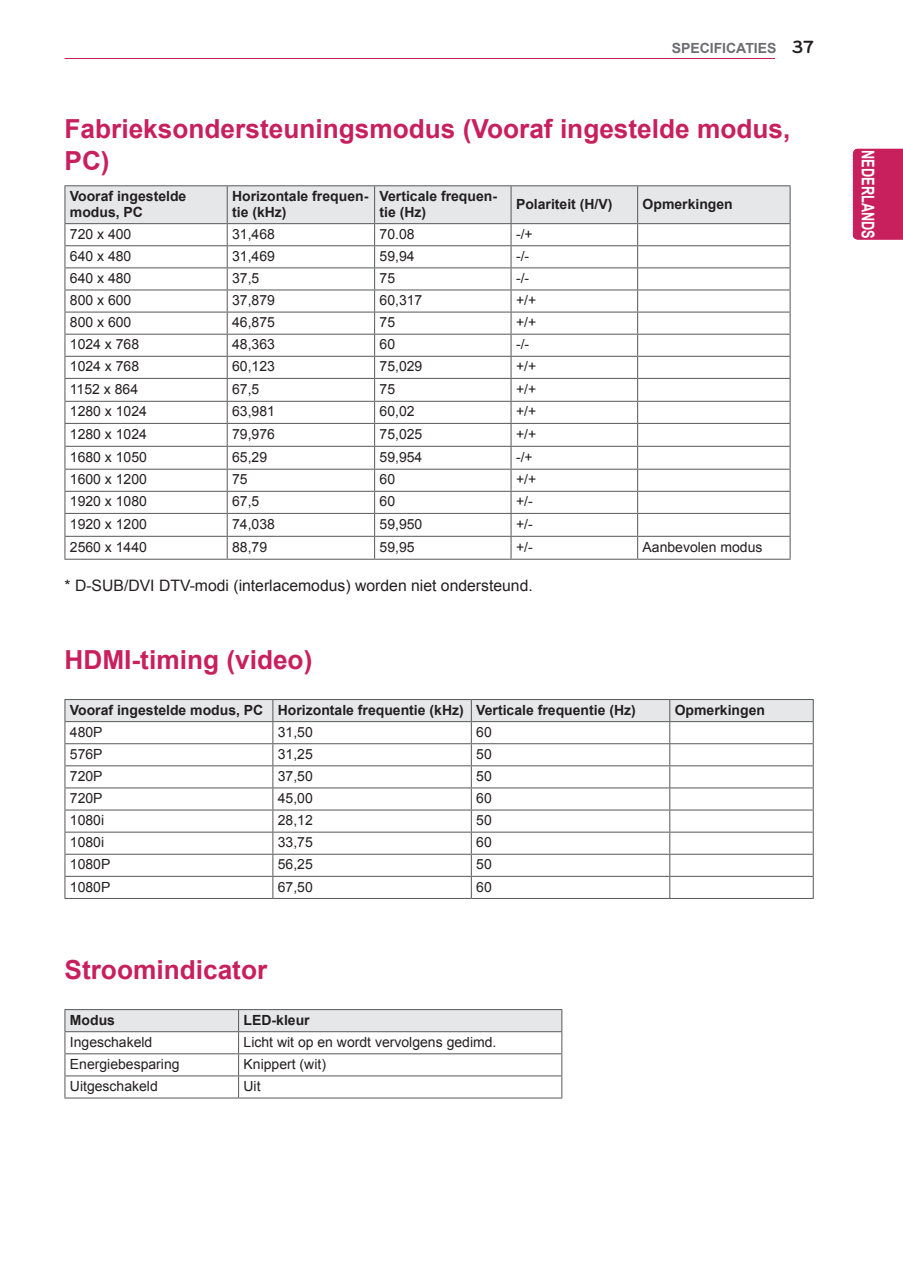
<style>
.page{position:relative;width:903px;height:1275px;background:#fff}
.page>*{position:absolute;margin:0;border:0;box-sizing:border-box;transform-origin:0 0}
.Title-1{font:700 26.25px/31.5px "Arial";color:#c8205d}
.t1{font:21px "Bryant LG";color:#fff}
.t2{font:700 18.38px "Bryant LG";color:#231f20}
.t3{font:700 17.5px "Arial";color:#fff;scale:.73 1}
.Body{font:15.75px "Arial";color:#231f20}
.Body-2{font:14px "Arial";color:#231f20}
.Body-3{font:700 14px/15.8px "Arial";color:#231f20}
.t4{font:700 14px "Arial";color:#6c6d70}
</style>
<div class="page">
<hr style="left:64px;top:58px;width:711px;height:1px;background:#c8205d">
<div style="left:853px;top:149px;width:50px;height:91px;background:#c8205d"></div>
<hr style="left:64px;top:185px;width:163px;height:1px;background:#57585a">
<hr style="left:227px;top:185px;width:148px;height:1px;background:#57585a">
<hr style="left:375px;top:185px;width:136px;height:1px;background:#57585a">
<hr style="left:511px;top:185px;width:127px;height:1px;background:#57585a">
<hr style="left:638px;top:185px;width:152px;height:1px;background:#57585a">
<svg style="left:64px;top:186px;width:727px;height:373px"></svg>
<hr style="left:64px;top:491px;width:163px;height:1px;background:#57585a">
<hr style="left:64px;top:513px;width:163px;height:1px;background:#57585a">
<hr style="left:64px;top:536px;width:163px;height:1px;background:#57585a">
<hr style="left:227px;top:491px;width:148px;height:1px;background:#57585a">
<hr style="left:227px;top:513px;width:148px;height:1px;background:#57585a">
<hr style="left:227px;top:536px;width:148px;height:1px;background:#57585a">
<hr style="left:375px;top:491px;width:136px;height:1px;background:#57585a">
<hr style="left:375px;top:513px;width:136px;height:1px;background:#57585a">
<hr style="left:375px;top:536px;width:136px;height:1px;background:#57585a">
<hr style="left:511px;top:401px;width:127px;height:1px;background:#57585a">
<hr style="left:511px;top:423px;width:127px;height:1px;background:#57585a">
<hr style="left:511px;top:446px;width:127px;height:1px;background:#57585a">
<hr style="left:511px;top:469px;width:127px;height:1px;background:#57585a">
<hr style="left:511px;top:491px;width:127px;height:1px;background:#57585a">
<hr style="left:511px;top:513px;width:127px;height:1px;background:#57585a">
<hr style="left:511px;top:536px;width:127px;height:1px;background:#57585a">
<hr style="left:638px;top:401px;width:152px;height:1px;background:#57585a">
<hr style="left:638px;top:423px;width:152px;height:1px;background:#57585a">
<hr style="left:638px;top:446px;width:152px;height:1px;background:#57585a">
<hr style="left:638px;top:469px;width:152px;height:1px;background:#57585a">
<hr style="left:638px;top:491px;width:152px;height:1px;background:#57585a">
<hr style="left:638px;top:513px;width:152px;height:1px;background:#57585a">
<hr style="left:638px;top:536px;width:152px;height:1px;background:#57585a">
<hr style="left:64px;top:559px;width:163px;height:1px;background:#57585a">
<hr style="left:227px;top:559px;width:148px;height:1px;background:#57585a">
<hr style="left:375px;top:559px;width:136px;height:1px;background:#57585a">
<hr style="left:511px;top:559px;width:127px;height:1px;background:#57585a">
<hr style="left:638px;top:559px;width:152px;height:1px;background:#57585a">
<svg style="left:64px;top:699px;width:750px;height:199px"></svg>
<hr style="left:64px;top:898px;width:209px;height:1px;background:#57585a">
<hr style="left:273px;top:898px;width:198px;height:1px;background:#57585a">
<hr style="left:471px;top:898px;width:199px;height:1px;background:#57585a">
<hr style="left:670px;top:898px;width:144px;height:1px;background:#57585a">
<hr style="left:64px;top:1009px;width:175px;height:1px;background:#57585a">
<hr style="left:239px;top:1009px;width:323px;height:1px;background:#57585a">
<svg style="left:64px;top:1010px;width:498px;height:87px"></svg>
<hr style="left:64px;top:1097px;width:175px;height:1px;background:#57585a">
<hr style="left:239px;top:1097px;width:323px;height:1px;background:#57585a">
<p class="t4" style="left:672px;top:39px;width:106px">SPECIFICATIES</p>
<h3 class="t2" style="left:792px;top:36px;width:23px">37</h3>
<p class="Title-1" style="left:64px;top:114px;width:727px">Fabrieksondersteuningsmodus (Vooraf ingestelde modus,<br>PC)</p>
<p class="Body-3" style="left:70px;top:189px;width:118px">Vooraf ingestelde modus, PC</p>
<p class="Body-3" style="left:232px;top:189px;width:138px">Horizontale frequen&shy;tie (kHz)</p>
<p class="Body-3" style="left:380px;top:189px;width:119px">Verticale frequen&shy;tie (Hz)</p>
<p class="Body-3" style="left:516px;top:197px;width:98px">Polariteit (H/V)</p>
<p class="Body-3" style="left:642px;top:197px;width:92px">Opmerkingen</p>
<p class="Body-2" style="left:70px;top:225px;width:63px">720 x 400</p>
<p class="Body-2" style="left:232px;top:225px;width:44px">31,468</p>
<p class="Body-2" style="left:380px;top:225px;width:37px">70.08</p>
<p class="Body-2" style="left:516px;top:225px;width:18px">-/+</p>
<p class="Body-2" style="left:70px;top:247px;width:63px">640 x 480</p>
<p class="Body-2" style="left:232px;top:247px;width:44px">31,469</p>
<p class="Body-2" style="left:380px;top:247px;width:37px">59,94</p>
<p class="Body-2" style="left:516px;top:247px;width:15px">-/-</p>
<p class="Body-2" style="left:70px;top:269px;width:63px">640 x 480</p>
<p class="Body-2" style="left:232px;top:269px;width:29px">37,5</p>
<p class="Body-2" style="left:380px;top:269px;width:17px">75</p>
<p class="Body-2" style="left:516px;top:269px;width:15px">-/-</p>
<p class="Body-2" style="left:70px;top:291px;width:63px">800 x 600</p>
<p class="Body-2" style="left:232px;top:291px;width:44px">37,879</p>
<p class="Body-2" style="left:380px;top:291px;width:44px">60,317</p>
<p class="Body-2" style="left:516px;top:291px;width:22px">+/+</p>
<p class="Body-2" style="left:70px;top:313px;width:63px">800 x 600</p>
<p class="Body-2" style="left:232px;top:313px;width:44px">46,875</p>
<p class="Body-2" style="left:380px;top:313px;width:17px">75</p>
<p class="Body-2" style="left:516px;top:313px;width:22px">+/+</p>
<p class="Body-2" style="left:70px;top:335px;width:71px">1024 x 768</p>
<p class="Body-2" style="left:232px;top:335px;width:44px">48,363</p>
<p class="Body-2" style="left:380px;top:335px;width:17px">60</p>
<p class="Body-2" style="left:516px;top:335px;width:15px">-/-</p>
<p class="Body-2" style="left:70px;top:357px;width:71px">1024 x 768</p>
<p class="Body-2" style="left:232px;top:357px;width:44px">60,123</p>
<p class="Body-2" style="left:380px;top:357px;width:44px">75,029</p>
<p class="Body-2" style="left:516px;top:357px;width:22px">+/+</p>
<p class="Body-2" style="left:70px;top:380px;width:70px">1152 x 864</p>
<p class="Body-2" style="left:232px;top:380px;width:29px">67,5</p>
<p class="Body-2" style="left:380px;top:380px;width:17px">75</p>
<p class="Body-2" style="left:516px;top:380px;width:22px">+/+</p>
<p class="Body-2" style="left:70px;top:402px;width:79px">1280 x 1024</p>
<p class="Body-2" style="left:232px;top:402px;width:44px">63,981</p>
<p class="Body-2" style="left:380px;top:402px;width:37px">60,02</p>
<p class="Body-2" style="left:516px;top:402px;width:22px">+/+</p>
<p class="Body-2" style="left:70px;top:425px;width:79px">1280 x 1024</p>
<p class="Body-2" style="left:232px;top:425px;width:44px">79,976</p>
<p class="Body-2" style="left:380px;top:425px;width:44px">75,025</p>
<p class="Body-2" style="left:516px;top:425px;width:22px">+/+</p>
<p class="Body-2" style="left:70px;top:448px;width:79px">1680 x 1050</p>
<p class="Body-2" style="left:232px;top:448px;width:37px">65,29</p>
<p class="Body-2" style="left:380px;top:448px;width:44px">59,954</p>
<p class="Body-2" style="left:516px;top:448px;width:18px">-/+</p>
<p class="Body-2" style="left:70px;top:470px;width:79px">1600 x 1200</p>
<p class="Body-2" style="left:232px;top:470px;width:17px">75</p>
<p class="Body-2" style="left:380px;top:470px;width:17px">60</p>
<p class="Body-2" style="left:516px;top:470px;width:22px">+/+</p>
<p class="Body-2" style="left:70px;top:492px;width:79px">1920 x 1080</p>
<p class="Body-2" style="left:232px;top:492px;width:29px">67,5</p>
<p class="Body-2" style="left:380px;top:492px;width:17px">60</p>
<p class="Body-2" style="left:516px;top:492px;width:18px">+/-</p>
<p class="Body-2" style="left:70px;top:515px;width:79px">1920 x 1200</p>
<p class="Body-2" style="left:232px;top:515px;width:44px">74,038</p>
<p class="Body-2" style="left:380px;top:515px;width:44px">59,950</p>
<p class="Body-2" style="left:516px;top:515px;width:18px">+/-</p>
<p class="Body-2" style="left:70px;top:538px;width:79px">2560 x 1440</p>
<p class="Body-2" style="left:232px;top:538px;width:37px">88,79</p>
<p class="Body-2" style="left:380px;top:538px;width:37px">59,95</p>
<p class="Body-2" style="left:516px;top:538px;width:18px">+/-</p>
<p class="Body-2" style="left:642px;top:538px;width:121px">Aanbevolen modus</p>
<p class="Body" style="left:64px;top:575px;width:470px">* D-SUB/DVI DTV-modi (interlacemodus) worden niet ondersteund.</p>
<p class="Title-1" style="left:64px;top:644px;width:249px">HDMI-timing (video)</p>
<p class="Body-3" style="left:70px;top:702px;width:195px">Vooraf ingestelde modus, PC</p>
<p class="Body-3" style="left:278px;top:702px;width:187px">Horizontale frequentie (kHz)</p>
<p class="Body-3" style="left:476px;top:702px;width:161px">Verticale frequentie (Hz)</p>
<p class="Body-3" style="left:675px;top:702px;width:92px">Opmerkingen</p>
<p class="Body-2" style="left:70px;top:723px;width:34px">480P</p>
<p class="Body-2" style="left:278px;top:723px;width:37px">31,50</p>
<p class="Body-2" style="left:476px;top:723px;width:17px">60</p>
<p class="Body-2" style="left:70px;top:745px;width:34px">576P</p>
<p class="Body-2" style="left:278px;top:745px;width:37px">31,25</p>
<p class="Body-2" style="left:476px;top:745px;width:17px">50</p>
<p class="Body-2" style="left:70px;top:767px;width:34px">720P</p>
<p class="Body-2" style="left:278px;top:767px;width:37px">37,50</p>
<p class="Body-2" style="left:476px;top:767px;width:17px">50</p>
<p class="Body-2" style="left:70px;top:789px;width:34px">720P</p>
<p class="Body-2" style="left:278px;top:789px;width:37px">45,00</p>
<p class="Body-2" style="left:476px;top:789px;width:17px">60</p>
<p class="Body-2" style="left:70px;top:811px;width:36px">1080i</p>
<p class="Body-2" style="left:278px;top:811px;width:37px">28,12</p>
<p class="Body-2" style="left:476px;top:811px;width:17px">50</p>
<p class="Body-2" style="left:70px;top:833px;width:36px">1080i</p>
<p class="Body-2" style="left:278px;top:833px;width:37px">33,75</p>
<p class="Body-2" style="left:476px;top:833px;width:17px">60</p>
<p class="Body-2" style="left:70px;top:855px;width:42px">1080P</p>
<p class="Body-2" style="left:278px;top:855px;width:37px">56,25</p>
<p class="Body-2" style="left:476px;top:855px;width:17px">50</p>
<p class="Body-2" style="left:70px;top:877px;width:42px">1080P</p>
<p class="Body-2" style="left:278px;top:877px;width:37px">67,50</p>
<p class="Body-2" style="left:476px;top:877px;width:17px">60</p>
<p class="Title-1" style="left:64px;top:954px;width:204px">Stroomindicator</p>
<p class="Body-3" style="left:70px;top:1012px;width:47px">Modus</p>
<p class="Body-3" style="left:244px;top:1012px;width:68px">LED-kleur</p>
<p class="Body-2" style="left:70px;top:1033px;width:84px">Ingeschakeld</p>
<p class="Body-2" style="left:244px;top:1033px;width:254px">Licht wit op en wordt vervolgens gedimd.</p>
<p class="Body-2" style="left:70px;top:1055px;width:111px">Energiebesparing</p>
<p class="Body-2" style="left:244px;top:1055px;width:84px">Knippert (wit)</p>
<p class="Body-2" style="left:70px;top:1077px;width:89px">Uitgeschakeld</p>
<p class="Body-2" style="left:244px;top:1077px;width:19px">Uit</p>
<p class="t3" style="left:879px;top:150px;width:123px;rotate:90deg">NEDERLANDS</p>
<h2 class="t1" style="left:882px;top:174px;width:43px;rotate:90deg">NLD</h2>
</div>
